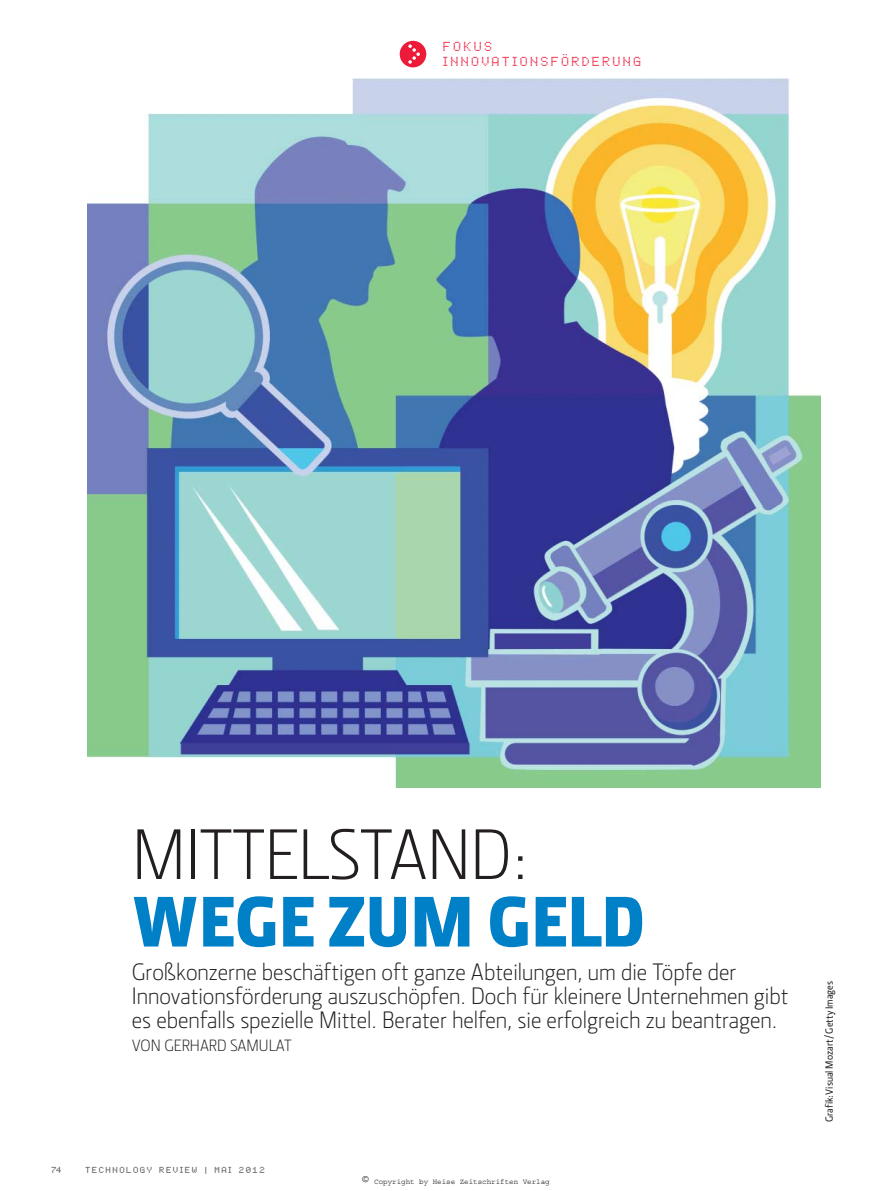
<style>
.page{position:relative;width:893px;height:1191px;background:#fff}
.page>*{position:absolute;margin:0;border:0;box-sizing:border-box;transform-origin:0 0}
.t1{font:72px "Section Light Caps";letter-spacing:-.01em;color:#231f20}
.t2{font:72px "Section Black Caps";color:#0080c6}
.t3{font:300 24px/24px "Section";color:#231f20}
.t4{font:300 16.5px "Section";color:#231f20}
.t5{font:13.5px/15px "Dot Matrix Two";letter-spacing:.175em;color:#ed1a3a}
.t6{font:500 10.5px "Section";color:#231f20}
.t7{font:9px "Dot Matrix Two";letter-spacing:.175em;color:#231f20}
.t8{font:7.5px "Courier";color:#231f20}
.s1{font-size:13.5px}
</style>
<div class="page">
<div style="left:400px;top:41px;width:26px;height:26px;background:#ed1a3a;border-radius:50%"></div>
<svg style="left:408px;top:44px;width:12px;height:20px"></svg>
<img style="left:87px;top:78px;width:734px;height:709px">
<p class="t5" style="left:443px;top:40px;width:200px">FOKUS<br>INNOVATIONSFÖRDERUNG</p>
<h1 class="t1" style="left:132px;top:812px;width:399px">MITTELSTAND:</h1>
<h1 class="t2" style="left:132px;top:879px;width:515px">WEGE ZUM GELD</h1>
<p class="t3" style="left:132px;top:962px;width:658px">Großkonzerne beschäftigen oft ganze Abteilungen, um die Töpfe der<br>Innovationsförderung auszuschöpfen. Doch für kleinere Unternehmen gibt es ebenfalls spezielle Mittel. Berater helfen, sie erfolgreich zu beantragen.</p>
<p class="t4" style="left:132px;top:1038px;width:161px">VON GERHARD SAMULAT</p>
<p class="t7" style="left:51px;top:1167px;width:12px">74</p>
<p class="t7" style="left:85px;top:1167px;width:181px">TECHNOLOGY REVIEW | MAI 2012</p>
<p class="t8" style="left:361px;top:1179px;width:190px"><span class="s1">©</span> Copyright by Heise Zeitschriften Verlag</p>
<p class="t6" style="left:825px;top:1122px;width:142px;rotate:-90deg">Grafik:Visual Mozart/ Getty Images</p>
</div>
